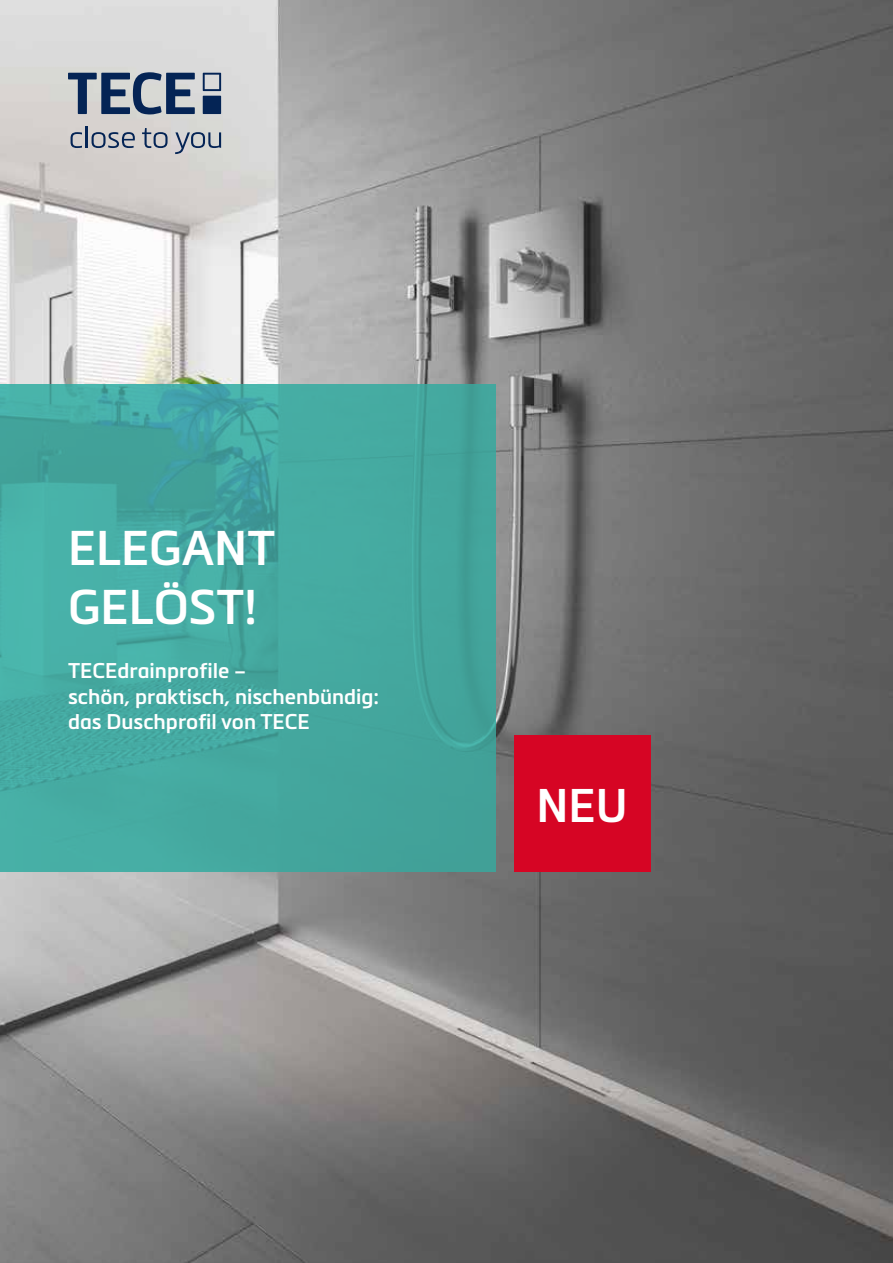
<style>
.page{position:relative;width:893px;height:1263px;background:#fff}
.page>*{position:absolute;margin:0;border:0;box-sizing:border-box;transform-origin:0 0}
.t1{font:600 48px/58.5px "Metronic Pro";color:#fff}
.t2{font:600 46.5px "Metronic Pro";color:#fff}
.t3{font:600 21px/25.2px "Metronic Pro";color:#fff}
</style>
<div class="page">
<img style="left:0;top:0;width:893px;height:1263px">
<svg style="left:0;top:384px;width:495px;height:488px;background:#44a8a0"></svg>
<div style="left:203px;top:96px;width:18px;height:18px;background:#042455"></div>
<svg style="left:203px;top:73px;width:18px;height:18px"></svg>
<svg style="left:68px;top:72px;width:127px;height:42px;background:#728297"></svg>
<svg style="left:71px;top:132px;width:11px;height:16px"></svg>
<hr style="left:86px;top:126px;width:2px;height:22px;background:#042455">
<svg style="left:92px;top:132px;width:43px;height:16px"></svg>
<svg style="left:142px;top:128px;width:26px;height:20px"></svg>
<svg style="left:175px;top:132px;width:46px;height:22px"></svg>
<div style="left:514px;top:736px;width:136px;height:136px;background:#d60524"></div>
<h1 class="t1" style="left:68px;top:518px;width:209px">ELEGANT<br>GELÖST!</h1>
<p class="t3" style="left:68px;top:658px;width:313px">TECEdrainprofile –<br>schön, praktisch, nischenbündig: das Duschprofil von TECE</p>
<h2 class="t2" style="left:537px;top:777px;width:93px">NEU</h2>
</div>
